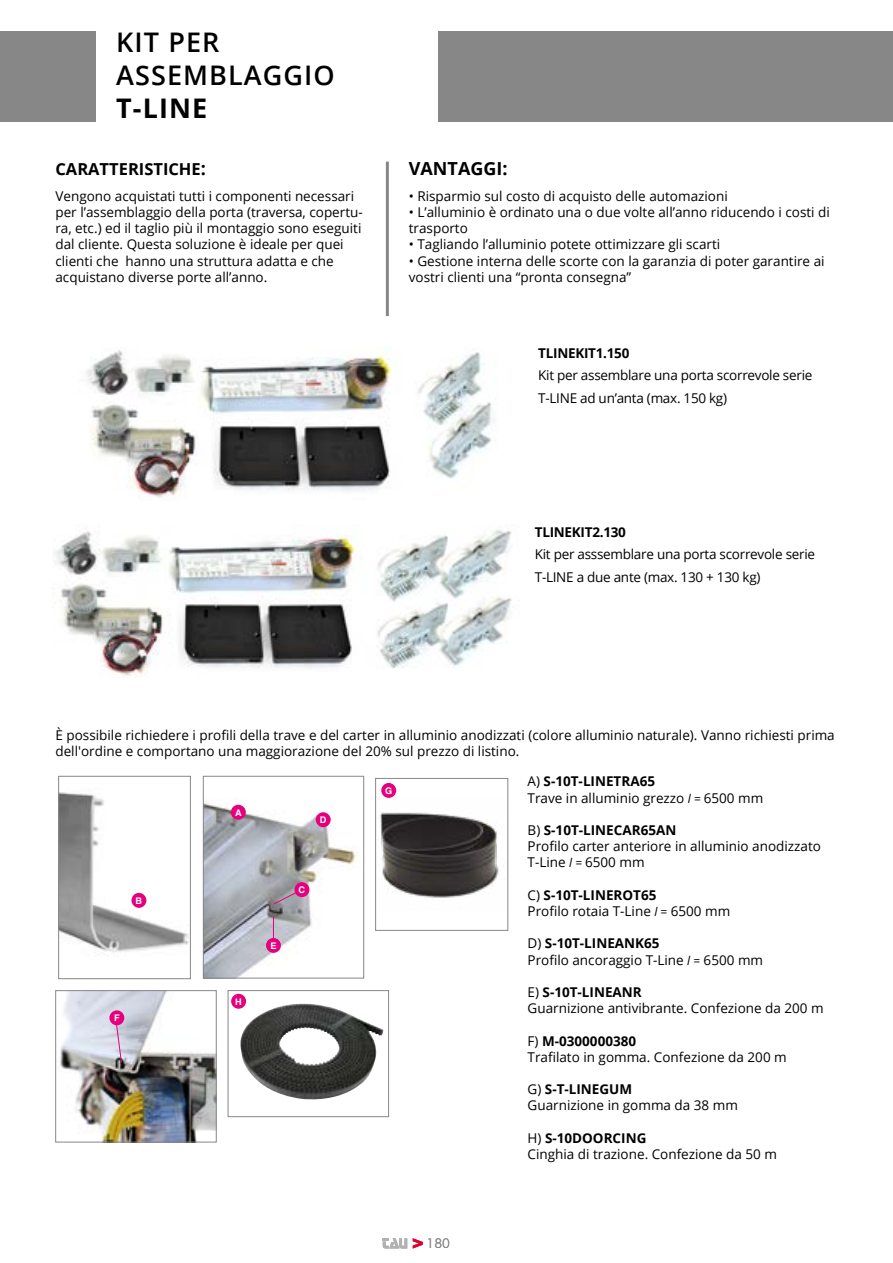
<style>
.page{position:relative;width:893px;height:1263px;background:#fff}
.page>*{position:absolute;margin:0;border:0;box-sizing:border-box;transform-origin:0 0}
.t1{font:600 27px/33px "Open Sans";letter-spacing:.04em;color:#000}
.t2{font:700 27px "Open Sans";color:#000}
.t3{font:700 18px "Open Sans";color:#000}
.t4{font:700 16.5px "Open Sans";color:#000}
.t5{font:13.5px/16.2px "Open Sans";color:#000}
.t6{font:13.5px/22.5px "Open Sans";letter-spacing:-.02em;color:#000}
.t7{font:700 13.5px "Open Sans";letter-spacing:-.02em;color:#000}
.t8{font:300 13.5px "Futura BT";color:#878787}
.t9{font:700 9.15px "Helvetica";color:#fff}
.s1{font-size:18px}
.s2{font-weight:700}
.s3{font-style:italic;font-size:12px}
</style>
<div class="page">
<svg style="left:413px;top:1238px;width:10px;height:10px"></svg>
<svg style="left:383px;top:1238px;width:24px;height:10px"></svg>
<div style="left:0;top:31px;width:96px;height:91px;background:#878787"></div>
<div style="left:439px;top:31px;width:454px;height:91px;background:#878787"></div>
<hr style="left:386px;top:162px;width:3px;height:154px;background:#878787">
<img style="left:86px;top:347px;width:409px;height:151px">
<img style="left:52px;top:530px;width:460px;height:146px">
<img style="left:60px;top:792px;width:129px;height:163px">
<div style="left:58px;top:776px;width:133px;height:203px;border:1px solid #878787"></div>
<img style="left:60px;top:992px;width:154px;height:148px">
<div style="left:55px;top:990px;width:161px;height:152px;border:1px solid #878787"></div>
<img style="left:205px;top:801px;width:153px;height:175px">
<div style="left:203px;top:776px;width:161px;height:202px;border:1px solid #878787"></div>
<img style="left:240px;top:1003px;width:144px;height:97px">
<div style="left:228px;top:990px;width:161px;height:127px;border:1px solid #878787"></div>
<div style="left:231px;top:805px;width:15px;height:15px;background:#e6007d;border-radius:50%"></div>
<div style="left:131px;top:893px;width:15px;height:15px;background:#e6007d;border-radius:50%"></div>
<div style="left:294px;top:882px;width:15px;height:15px;background:#e6007d;border-radius:50%"></div>
<div style="left:266px;top:938px;width:15px;height:15px;background:#e6007d;border-radius:50%"></div>
<div style="left:109px;top:1010px;width:15px;height:15px;background:#e6007d;border-radius:50%"></div>
<div style="left:316px;top:812px;width:15px;height:15px;background:#e6007d;border-radius:50%"></div>
<svg style="left:273px;top:892px;width:24px;height:13px"></svg>
<svg style="left:273px;top:916px;width:1px;height:22px"></svg>
<svg style="left:116px;top:1024px;width:6px;height:39px"></svg>
<img style="left:380px;top:812px;width:121px;height:86px">
<div style="left:375px;top:778px;width:133px;height:152px;border:1px solid #878787"></div>
<div style="left:381px;top:783px;width:15px;height:15px;background:#e6007d;border-radius:50%"></div>
<div style="left:231px;top:994px;width:15px;height:15px;background:#e6007d;border-radius:50%"></div>
<h1 class="t1" style="left:116px;top:26px;width:220px">KIT PER<br>ASSEMBLAGGIO</h1>
<h1 class="t2" style="left:116px;top:90px;width:92px">T-LINE</h1>
<p class="t4" style="left:55px;top:158px;width:152px">CARATTERISTICHE<span class="s1">:</span></p>
<p class="t5" style="left:55px;top:188px;width:309px">Vengono acquistati tutti i componenti necessari per l’assemblaggio della porta (traversa, copertu&shy;ra, etc.) ed il taglio più il montaggio sono eseguiti dal cliente. Questa soluzione è ideale per quei clienti che hanno una struttura adatta e che acquistano diverse porte all’anno.</p>
<h2 class="t3" style="left:409px;top:156px;width:100px">VANTAGGI:</h2>
<p class="t5" style="left:409px;top:188px;width:320px">• Risparmio sul costo di acquisto delle automazioni</p>
<p class="t5" style="left:409px;top:204px;width:423px">• L’alluminio è ordinato una o due volte all’anno riducendo i costi di trasporto</p>
<p class="t5" style="left:409px;top:236px;width:313px">• Tagliando l’alluminio potete ottimizzare gli scarti</p>
<p class="t5" style="left:409px;top:252px;width:417px">• Gestione interna delle scorte con la garanzia di poter garantire ai vostri clienti una “pronta consegna”</p>
<p class="t7" style="left:538px;top:343px;width:93px">TLINEKIT1.150</p>
<p class="t6" style="left:538px;top:364px;width:276px">Kit per assemblare una porta scorrevole serie<br>T-LINE ad un’anta (max. 150 kg)</p>
<p class="t7" style="left:535px;top:522px;width:93px">TLINEKIT2.130</p>
<p class="t6" style="left:535px;top:543px;width:282px">Kit per asssemblare una porta scorrevole serie<br>T-LINE a due ante (max. 130 + 130 kg)</p>
<p class="t5" style="left:55px;top:726px;width:781px">È possibile richiedere i profili della trave e del carter in alluminio anodizzati (colore alluminio naturale). Vanno richiesti prima dell'ordine e comportano una maggiorazione del 20% sul prezzo di listino.</p>
<p class="t9" style="left:136px;top:893px;width:8px">B</p>
<p class="t9" style="left:114px;top:1011px;width:7px">F</p>
<p class="t9" style="left:235px;top:805px;width:8px">A</p>
<p class="t9" style="left:235px;top:994px;width:8px">H</p>
<p class="t9" style="left:320px;top:812px;width:8px">D</p>
<p class="t9" style="left:270px;top:938px;width:8px">E</p>
<p class="t9" style="left:299px;top:882px;width:8px">C</p>
<p class="t9" style="left:385px;top:783px;width:9px">G</p>
<p class="t8" style="left:427px;top:1235px;width:25px">180</p>
<p class="t5" style="left:528px;top:773px;width:237px">A) <span class="s2">S-10T-LINETRA65<br></span>Trave in alluminio grezzo <span class="s3">l =</span> 6500 mm</p>
<p class="t5" style="left:528px;top:822px;width:295px">B) <span class="s2">S-10T-LINECAR65AN<br></span>Profilo carter anteriore in alluminio anodizzato<br>T-Line <span class="s3">l =</span> 6500 mm</p>
<p class="t5" style="left:528px;top:886px;width:204px">C) <span class="s2">S-10T-LINEROT65<br></span>Profilo rotaia T-Line <span class="s3">l =</span> 6500 mm</p>
<p class="t5" style="left:528px;top:935px;width:237px">D) <span class="s2">S-10T-LINEANK65<br></span>Profilo ancoraggio T-Line <span class="s3">l =</span> 6500 mm</p>
<p class="t5" style="left:528px;top:984px;width:298px">E) <span class="s2">S-10T-LINEANR<br></span>Guarnizione antivibrante. Confezione da 200 m</p>
<p class="t5" style="left:528px;top:1032px;width:261px">F) <span class="s2">M-0300000380<br></span>Trafilato in gomma. Confezione da 200 m</p>
<p class="t5" style="left:528px;top:1081px;width:212px">G) <span class="s2">S-T-LINEGUM<br></span>Guarnizione in gomma da 38 mm</p>
<p class="t5" style="left:528px;top:1129px;width:251px">H) <span class="s2">S-10DOORCING<br></span>Cinghia di trazione. Confezione da 50 m</p>
</div>
